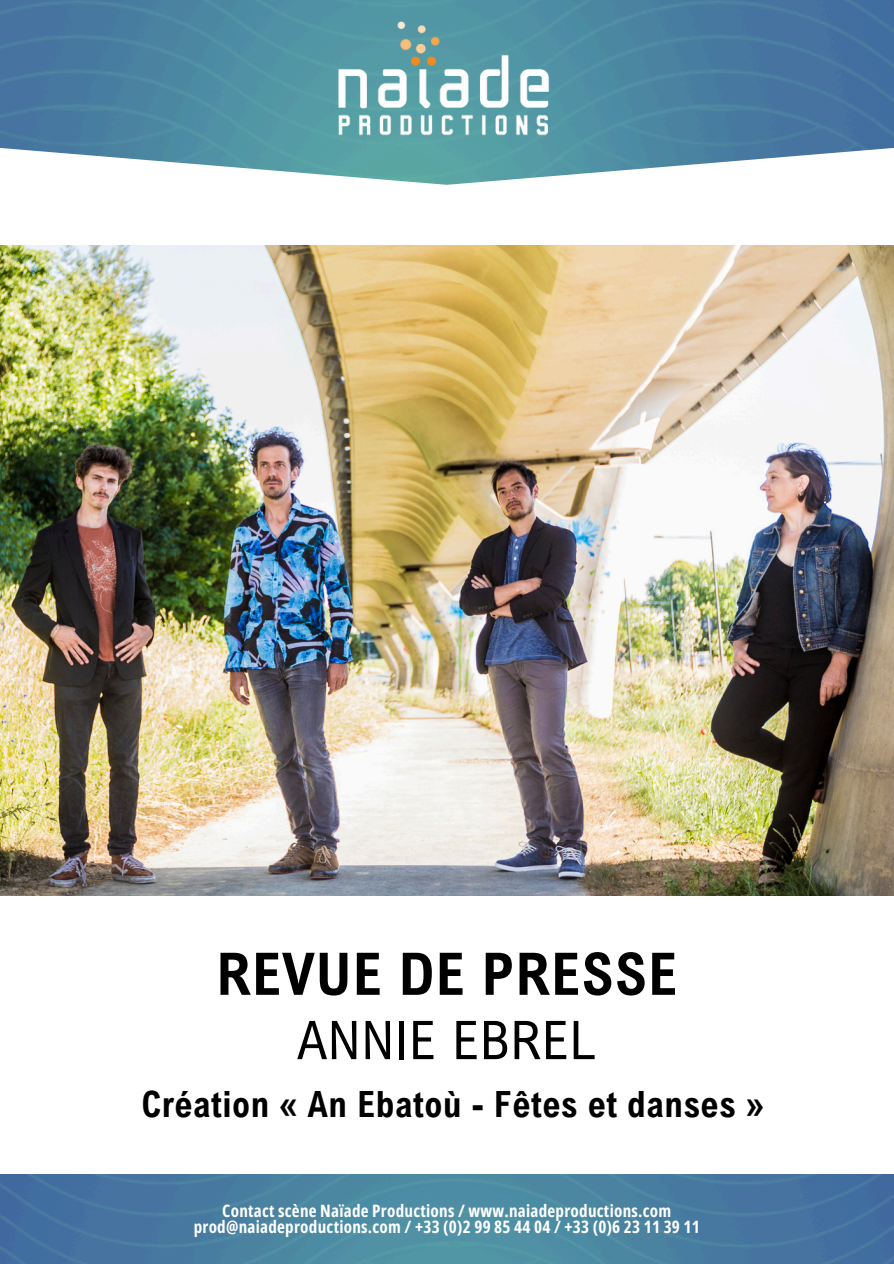
<style>
.page{position:relative;width:894px;height:1264px;background:#fff}
.page>*{position:absolute;margin:0;border:0;box-sizing:border-box;transform-origin:0 0}
.t1{font:700 58.65px "Arial Nova Cond";letter-spacing:.015em;color:#000}
.t2{font:53.4px "Arial Nova Cond";letter-spacing:.015em;color:#000}
.t3{font:700 36.15px "Arial Nova Cond";letter-spacing:.015em;color:#000}
.t4{font:700 17.1px/16.8px "Open Sans Condensed";letter-spacing:.015em;color:#fff;text-align:center}
</style>
<div class="page">
<img style="left:0;top:0;width:893px;height:173px">
<img style="left:0;top:1174px;width:893px;height:88px">
<img style="left:0;top:245px;width:893px;height:650px">
<img style="left:297px;top:0;width:311px;height:267px">
<p class="t1" style="left:216px;top:937px;width:462px">REVUE DE PRESSE</p>
<p class="t2" style="left:297px;top:1006px;width:300px">ANNIE EBREL</p>
<h1 class="t3" style="left:141px;top:1081px;width:623px">Création « An Ebatoù - Fêtes et danses »</h1>
<h2 class="t4" style="left:194px;top:1201px;width:507px">Contact scène Naïade Productions / www.naiadeproductions.com prod@naiadeproductions.com / +33 (0)2 99 85 44 04 / +33 (0)6 23 11 39 11</h2>
</div>
